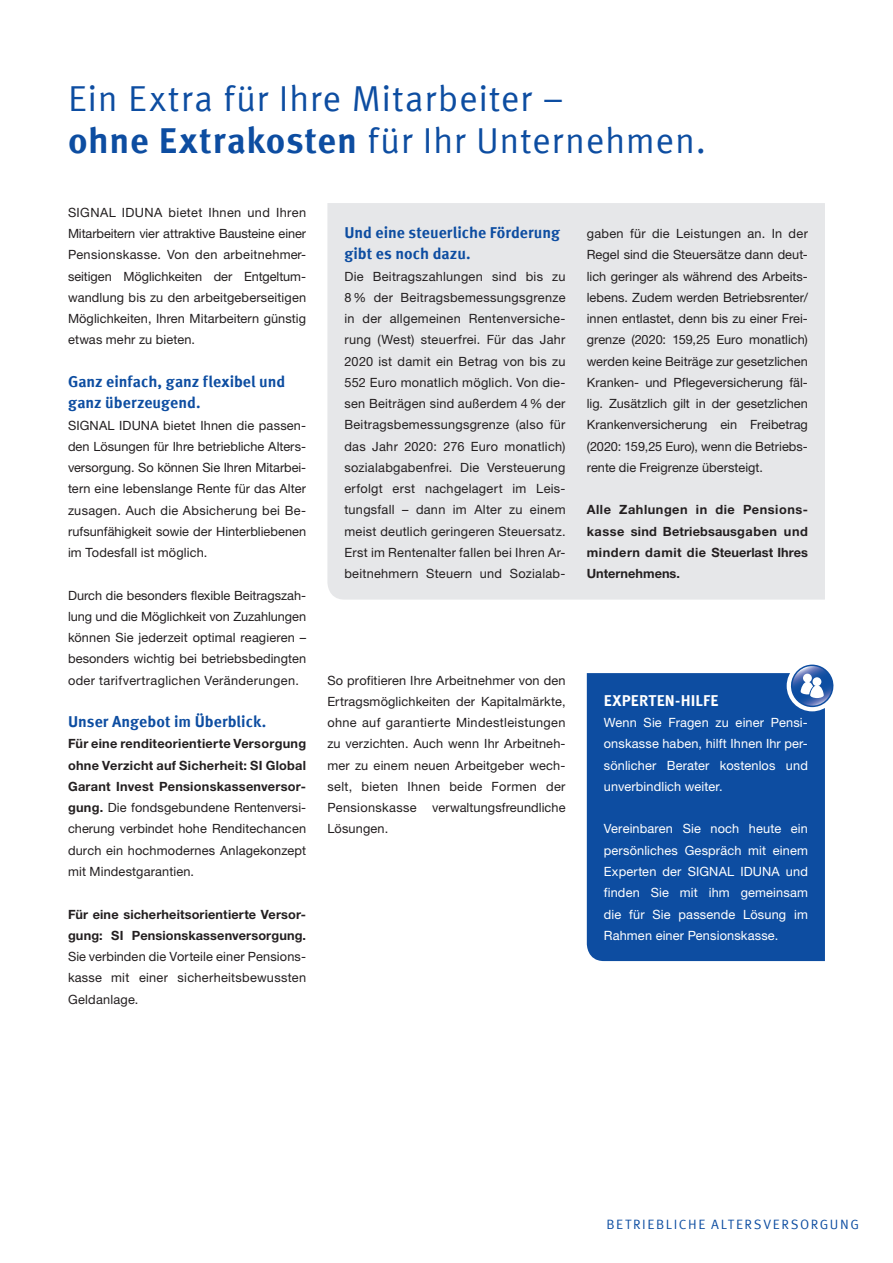
<style>
.page{position:relative;width:893px;height:1263px;background:#fff}
.page>*{position:absolute;margin:0;border:0;box-sizing:border-box;transform-origin:0 0}
.t1{font:36px/42.5px "Meta Offc Pro Norm";letter-spacing:.02em;color:#0d4da1}
.t2{font:700 15.75px/21.3px "Meta Offc Pro";color:#0d4da1}
.t3{font:700 15.75px "Meta Offc Pro";letter-spacing:.015em;color:#fff}
.t4{font:13.5px "Meta Offc Pro Norm";letter-spacing:.115em;color:#0d4da1}
.t5{font:12.75px/21.3px "Helvetica Neue LTW1 G";letter-spacing:.01em;color:#231f20;text-align:justify}
.t6{font:12.75px/21.3px "Helvetica Neue LTW1 G";letter-spacing:.01em;color:#fff;text-align:justify}
.t7{font:700 12.75px/21.3px "Helvetica Neue LTW1 G";letter-spacing:.01em;color:#231f20;text-align:justify}
.s1{font-family:"Meta Offc Pro";font-weight:700}
.s2{font-weight:700}
</style>
<div class="page">
<div style="left:327px;top:203px;width:498px;height:397px;background:#e6e7e9"></div>
<div style="left:587px;top:673px;width:238px;height:288px;background:#0d4da1"></div>
<div style="left:787px;top:660px;width:51px;height:51px;background:#fff;border-radius:50%"></div>
<svg style="left:788px;top:665px;width:46px;height:42px"></svg>
<h1 class="t1" style="left:68px;top:75px;width:639px">Ein Extra für Ihre Mitarbeiter –<br><span class="s1">ohne Extrakosten</span> für Ihr Unternehmen.</h1>
<p class="t5" style="left:68px;top:201px;width:240px">SIGNAL IDUNA bietet Ihnen und Ihren Mitarbeitern vier attraktive Bausteine einer Pensionskasse. Von den arbeitnehmer&shy;seitigen Möglichkeiten der Entgeltum&shy;wandlung bis zu den arbeitgeberseitigen Möglichkeiten, Ihren Mitarbeitern günstig etwas mehr zu bieten.</p>
<p class="t2" style="left:68px;top:370px;width:219px">Ganz einfach, ganz flexibel und ganz überzeugend.</p>
<p class="t5" style="left:68px;top:414px;width:240px">SIGNAL IDUNA bietet Ihnen die passen&shy;den Lösungen für Ihre betriebliche Alters&shy;versorgung. So können Sie Ihren Mitarbei&shy;tern eine lebenslange Rente für das Alter zusagen. Auch die Absicherung bei Be&shy;rufsunfähigkeit sowie der Hinterbliebenen im Todesfall ist möglich.</p>
<p class="t5" style="left:68px;top:584px;width:240px">Durch die besonders flexible Beitragszah&shy;lung und die Möglichkeit von Zuzahlungen können Sie jederzeit optimal reagieren – besonders wichtig bei betriebsbedingten oder tarifvertraglichen Veränderungen.</p>
<p class="t2" style="left:68px;top:710px;width:200px">Unser Angebot im Überblick.</p>
<p class="t5" style="left:68px;top:733px;width:240px"><span class="s2">Für eine renditeorientierte Versorgung ohne Verzicht auf Sicherheit: SI Global Garant Invest Pensionskassenversor&shy;gung.</span> Die fondsgebundene Rentenversi&shy;cherung verbindet hohe Renditechancen durch ein hochmodernes Anlagekonzept mit Mindestgarantien.</p>
<p class="t7" style="left:68px;top:903px;width:240px">Für eine sicherheitsorientierte Versor&shy;gung: SI Pensionskassenversorgung.</p>
<p class="t5" style="left:68px;top:946px;width:240px">Sie verbinden die Vorteile einer Pensions&shy;kasse mit einer sicherheitsbewussten Geldanlage.</p>
<p class="t2" style="left:344px;top:221px;width:217px">Und eine steuerliche Förderung gibt es noch dazu.</p>
<p class="t5" style="left:344px;top:265px;width:223px">Die Beitragszahlungen sind bis zu 8% der Beitragsbemessungsgrenze in der allgemeinen Rentenversiche&shy;rung (West) steuerfrei. Für das Jahr 2020 ist damit ein Betrag von bis zu 552 Euro monatlich möglich. Von die&shy;sen Beiträgen sind außerdem 4% der Beitragsbemessungsgrenze (also für das Jahr 2020: 276 Euro monatlich) sozialabgabenfrei. Die Versteuerung erfolgt erst nachgelagert im Leis&shy;tungsfall – dann im Alter zu einem meist deutlich geringeren Steuersatz.<br>Erst im Rentenalter fallen bei Ihren Ar&shy;beitnehmern Steuern und Sozialab-</p>
<p class="t5" style="left:587px;top:223px;width:223px">gaben für die Leistungen an. In der Regel sind die Steuersätze dann deut&shy;lich geringer als während des Arbeits&shy;lebens. Zudem werden Betriebsrenter/ innen entlastet, denn bis zu einer Frei&shy;grenze (2020: 159,25 Euro monatlich) werden keine Beiträge zur gesetzlichen Kranken- und Pflegeversicherung fäl&shy;lig. Zusätzlich gilt in der gesetzlichen Krankenversicherung ein Freibetrag (2020: 159,25 Euro), wenn die Betriebs&shy;rente die Freigrenze übersteigt.</p>
<p class="t7" style="left:587px;top:499px;width:223px">Alle Zahlungen in die Pensions&shy;kasse sind Betriebsausgaben und mindern damit die Steuerlast Ihres Unternehmens.</p>
<p class="t5" style="left:327px;top:669px;width:240px">So profitieren Ihre Arbeitnehmer von den Ertragsmöglichkeiten der Kapitalmärkte, ohne auf garantierte Mindestleistungen zu verzichten. Auch wenn Ihr Arbeitneh&shy;mer zu einem neuen Arbeitgeber wech&shy;selt, bieten Ihnen beide Formen der Pensionskasse verwaltungsfreundliche Lösungen.</p>
<p class="t3" style="left:604px;top:688px;width:116px">EXPERTEN-HILFE</p>
<p class="t6" style="left:604px;top:712px;width:206px">Wenn Sie Fragen zu einer Pensi&shy;onskasse haben, hilft Ihnen Ihr per&shy;sönlicher Berater kostenlos und unverbindlich weiter.</p>
<p class="t6" style="left:604px;top:818px;width:206px">Vereinbaren Sie noch heute ein persönliches Gespräch mit einem Experten der SIGNAL IDUNA und finden Sie mit ihm gemeinsam die für Sie passende Lösung im Rahmen einer Pensionskasse.</p>
<p class="t4" style="left:606px;top:1214px;width:254px">BETRIEBLICHE ALTERSVERSORGUNG</p>
</div>
